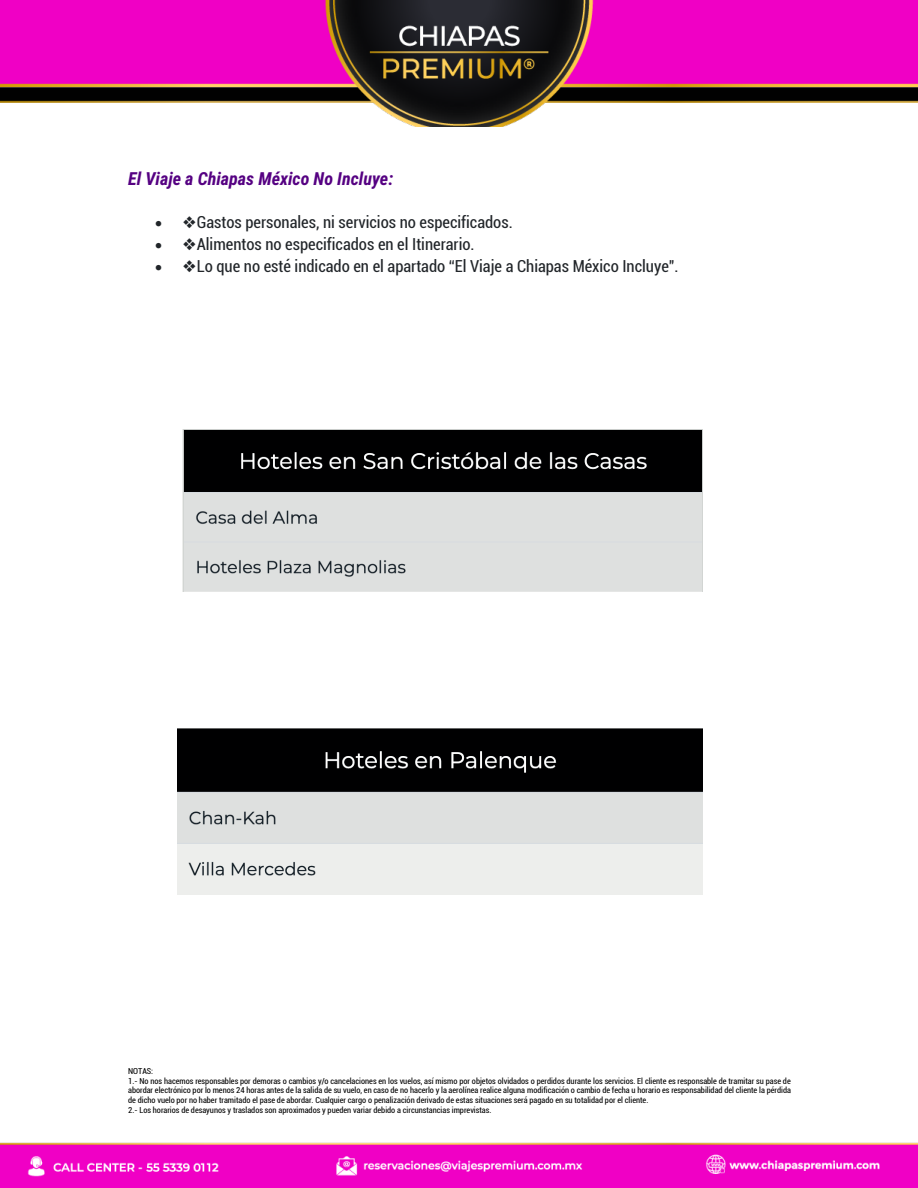
<style>
.page{position:relative;width:918px;height:1188px;background:#fff}
.page>*{position:absolute;margin:0;border:0;box-sizing:border-box;transform-origin:0 0}
.t1{font:italic 700 18px "Roboto Condensed";color:#550182}
.t2{font:condensed 16.5px "Roboto";color:#212529}
.t3{font:condensed 8.25px/9.6px "Roboto";color:#000}
</style>
<div class="page">
<img style="left:1px;top:1px;width:917px;height:1187px">
<div style="left:126px;top:128px;width:667px;height:40px;background:#fff"></div>
<div style="left:126px;top:168px;width:667px;height:21px;background:#fff"></div>
<div style="left:153px;top:210px;width:640px;height:22px;background:#fff"></div>
<div style="left:153px;top:232px;width:640px;height:22px;background:#fff"></div>
<div style="left:153px;top:254px;width:640px;height:22px;background:#fff"></div>
<div style="left:161px;top:328px;width:604px;height:582px;background:#fff"></div>
<img style="left:183px;top:429px;width:519px;height:163px">
<img style="left:177px;top:729px;width:525px;height:166px">
<h1 class="t1" style="left:128px;top:166px;width:267px">El Viaje a Chiapas México No Incluye:</h1>
<h2 class="t2" style="left:155px;top:210px;width:359px">• Gastos personales, ni servicios no especificados.</h2>
<h2 class="t2" style="left:155px;top:233px;width:321px">• Alimentos no especificados en el Itinerario.</h2>
<h2 class="t2" style="left:155px;top:254px;width:525px">• Lo que no esté indicado en el apartado “El Viaje a Chiapas México Incluye".</h2>
<p class="t3" style="left:128px;top:1066px;width:664px">NOTAS:<br>1.- No nos hacemos responsables por demoras o cambios y/o cancelaciones en los vuelos, así mismo por objetos olvidados o perdidos durante los servicios. El cliente es responsable de tramitar su pase de abordar electrónico por lo menos 24 horas antes de la salida de su vuelo, en caso de no hacerlo y la aerolínea realice alguna modificación o cambio de fecha u horario es responsabilidad del cliente la pérdida de dicho vuelo por no haber tramitado el pase de abordar. Cualquier cargo o penalización derivado de estas situaciones será pagado en su totalidad por el cliente.<br>2.- Los horarios de desayunos y traslados son aproximados y pueden variar debido a circunstancias imprevistas.</p>
</div>
